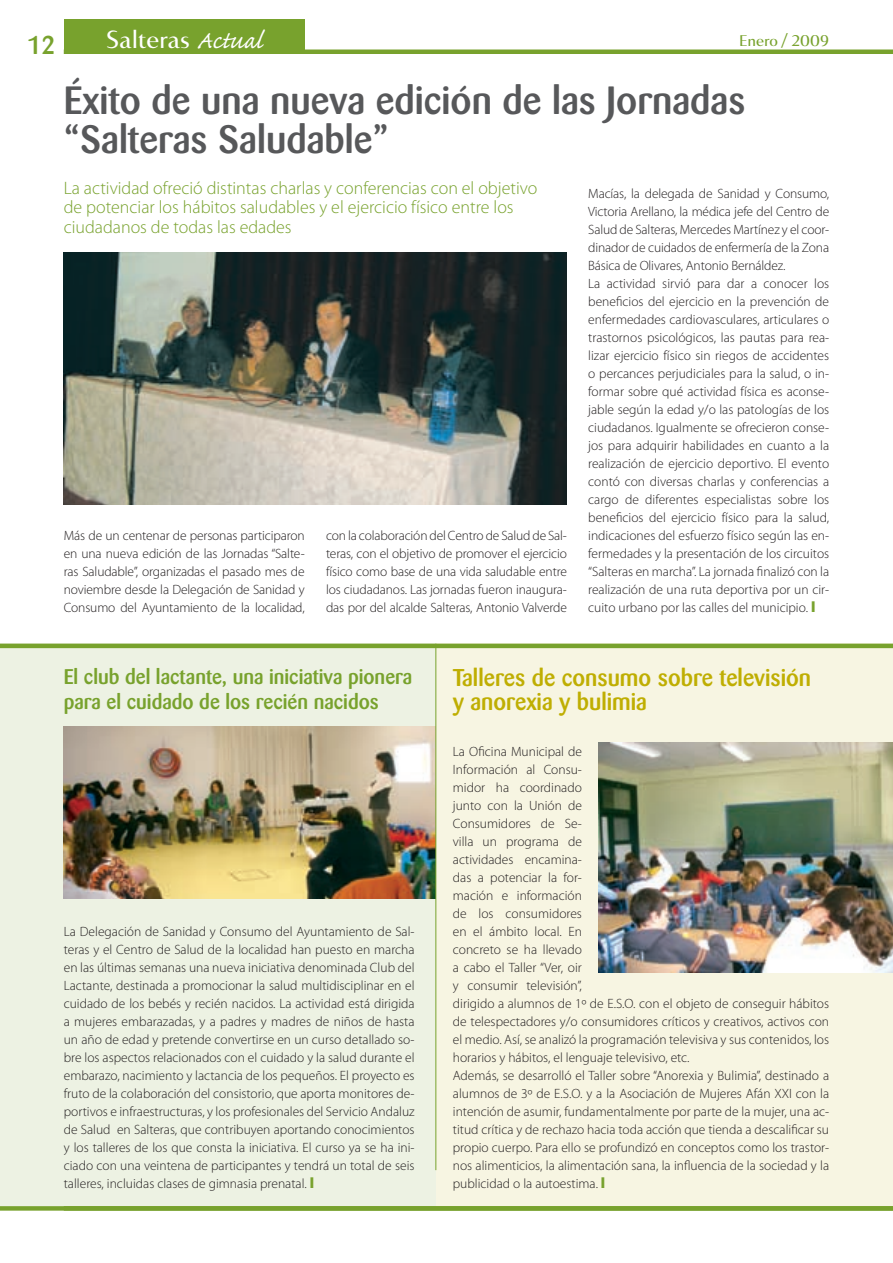
<style>
.page{position:relative;width:893px;height:1263px;background:#fff}
.page>*{position:absolute;margin:0;border:0;box-sizing:border-box;transform-origin:0 0}
.t1{font:500 39px/39px "Barmeno";color:#57585a}
.t2{font:500 25.5px "Barmeno";color:#78a22d}
.t3{font:500 24px/24px "Barmeno";color:#bfae02}
.t4{font:500 24px "Accent Graphic";color:#fff}
.t5{font:500 21px/25.5px "Barmeno";color:#78a22d}
.t6{font:300 18px/19.5px "Myriad Pro";color:#78a22d}
.t7{font:500 15px "Accent Graphic";color:#78a22d}
.t8{font:300 13.5px/18px "Myriad Pro";color:#231f20;text-align:justify}
.s1{font-family:"Caflisch Script Pro";font-weight:400;font-size:31.5px}
.s2{font-weight:900;font-size:15px;color:#78a22d}
</style>
<div class="page">
<hr style="left:64px;top:50px;width:829px;height:4px;background:#78a22d">
<div style="left:436px;top:644px;width:457px;height:562px;background:#f7f5e2"></div>
<div style="left:0;top:1206px;width:893px;height:5px;background:#78a22d"></div>
<div style="left:0;top:644px;width:436px;height:562px;background:#edf2e3"></div>
<div style="left:64px;top:20px;width:241px;height:34px;background:#78a22d"></div>
<img style="left:64px;top:252px;width:503px;height:252px">
<img style="left:599px;top:742px;width:294px;height:230px">
<img style="left:64px;top:726px;width:371px;height:173px">
<hr style="left:0;top:644px;width:893px;height:4px;background:#78a22d">
<hr style="left:435px;top:644px;width:1px;height:526px;background:#78a22d">
<h2 class="t2" style="left:28px;top:30px;width:29px">12</h2>
<h3 class="t4" style="left:106px;top:24px;width:158px">Salteras <span class="s1">Actual</span></h3>
<p class="t7" style="left:739px;top:31px;width:92px">Enero / 2009</p>
<h1 class="t1" style="left:64px;top:81px;width:683px">Éxito de una nueva edición de las Jornadas “Salteras Saludable”</h1>
<h3 class="t6" style="left:64px;top:178px;width:475px">La actividad ofreció distintas charlas y conferencias con el objetivo de potenciar los hábitos saludables y el ejercicio físico entre los ciudadanos de todas las edades</h3>
<p class="t8" style="left:588px;top:185px;width:242px;text-align:left">Macías, la delegada de Sanidad y Consumo, Victoria Arellano, la médica jefe del Centro de Salud de Salteras, Mercedes Martínez y el coor&shy;dinador de cuidados de enfermería de la Zona Básica de Olivares, Antonio Bernáldez.<br>La actividad sirvió para dar a conocer los beneficios del ejercicio en la prevención de enfermedades cardiovasculares, articulares o trastornos psicológicos, las pautas para rea&shy;lizar ejercicio físico sin riegos de accidentes o percances perjudiciales para la salud, o in&shy;formar sobre qué actividad física es aconse&shy;jable según la edad y/o las patologías de los ciudadanos. Igualmente se ofrecieron conse&shy;jos para adquirir habilidades en cuanto a la realización de ejercicio deportivo. El evento contó con diversas charlas y conferencias a cargo de diferentes especialistas sobre los beneficios del ejercicio físico para la salud, indicaciones del esfuerzo físico según las en&shy;fermedades y la presentación de los circuitos “Salteras en marcha”. La jornada finalizó con la realización de una ruta deportiva por un cir&shy;cuito urbano por las calles del municipio. <span class="s2">l</span></p>
<p class="t8" style="left:64px;top:527px;width:242px">Más de un centenar de personas participaron en una nueva edición de las Jornadas “Salte&shy;ras Saludable”, organizadas el pasado mes de noviembre desde la Delegación de Sanidad y Consumo del Ayuntamiento de la localidad,</p>
<p class="t8" style="left:326px;top:527px;width:242px">con la colaboración del Centro de Salud de Sal&shy;teras, con el objetivo de promover el ejercicio físico como base de una vida saludable entre los ciudadanos. Las jornadas fueron inaugura&shy;das por del alcalde Salteras, Antonio Valverde</p>
<h3 class="t5" style="left:64px;top:664px;width:350px">El club del lactante, una iniciativa pionera para el cuidado de los recién nacidos</h3>
<p class="t8" style="left:64px;top:923px;width:352px">La Delegación de Sanidad y Consumo del Ayuntamiento de Sal&shy;teras y el Centro de Salud de la localidad han puesto en marcha en las últimas semanas una nueva iniciativa denominada Club del Lactante, destinada a promocionar la salud multidisciplinar en el cuidado de los bebés y recién nacidos. La actividad está dirigida a mujeres embarazadas, y a padres y madres de niños de hasta un año de edad y pretende convertirse en un curso detallado so&shy;bre los aspectos relacionados con el cuidado y la salud durante el embarazo, nacimiento y lactancia de los pequeños. El proyecto es fruto de la colaboración del consistorio, que aporta monitores de&shy;portivos e infraestructuras, y los profesionales del Servicio Andaluz de Salud en Salteras, que contribuyen aportando conocimientos y los talleres de los que consta la iniciativa. El curso ya se ha ini&shy;ciado con una veintena de participantes y tendrá un total de seis talleres, incluidas clases de gimnasia prenatal. <span class="s2">l</span></p>
<h3 class="t3" style="left:453px;top:665px;width:360px">Talleres de consumo sobre televisión y anorexia y bulimia</h3>
<p class="t8" style="left:453px;top:743px;width:378px;text-align:left">La Oficina Municipal de<br>Información al Consu-<br>midor ha coordinado<br>junto con la Unión de<br>Consumidores de Se-<br>villa un programa de<br>actividades encamina-<br>das a potenciar la for-<br>mación e información<br>de los consumidores<br>en el ámbito local. En<br>concreto se ha llevado<br>a cabo el Taller “Ver, oir<br>y consumir televisión”,<br>dirigido a alumnos de 1º de E.S.O. con el objeto de conseguir hábitos de telespectadores y/o consumidores críticos y creativos, activos con el medio. Así, se analizó la programación televisiva y sus contenidos, los horarios y hábitos, el lenguaje televisivo, etc.<br>Además, se desarrolló el Taller sobre “Anorexia y Bulimia”, destinado a alumnos de 3º de E.S.O. y a la Asociación de Mujeres Afán XXI con la intención de asumir, fundamentalmente por parte de la mujer, una ac&shy;titud crítica y de rechazo hacia toda acción que tienda a descalificar su propio cuerpo. Para ello se profundizó en conceptos como los trastor&shy;nos alimenticios, la alimentación sana, la influencia de la sociedad y la publicidad o la autoestima. <span class="s2">l</span></p>
</div>
